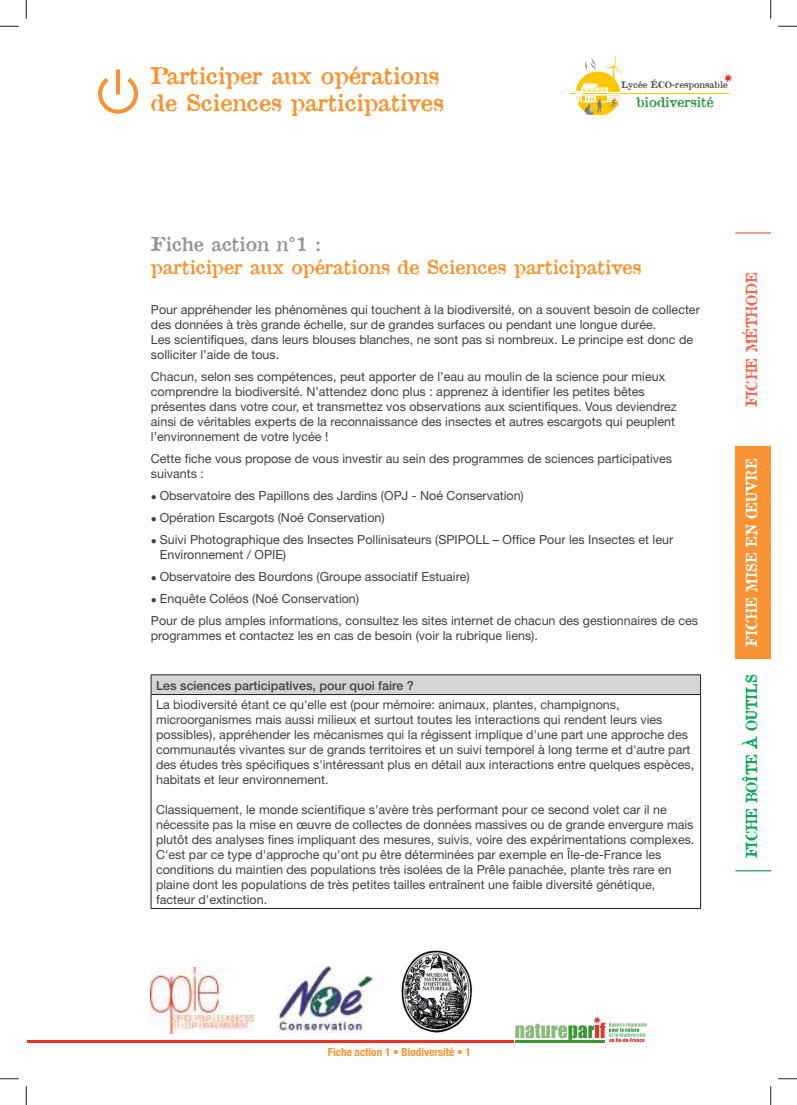
<style>
.page{position:relative;width:797px;height:1105px;background:#fff}
.page>*{position:absolute;margin:0;border:0;box-sizing:border-box;transform-origin:0 0}
.t1{font:22.5px/27px "Attic";color:#f99330}
.t2{font:18.75px "Attic";color:#f99330}
.t3{font:18.75px "Attic";color:#969698}
.t4{font:15px "Attic";color:#00a74e;scale:.9 1}
.t5{font:15px "Attic";color:#fff;scale:.9 1}
.t6{font:15px "Attic";color:#f6644f;scale:.9 1}
.t7{font:13.25px "Attic";color:#2c9d3d}
.t8{font:12.5px/15px "Helvetica Neue";color:#444041}
.t9{font:500 12.5px "Helvetica Neue";color:#444041}
.t10{font:700 condensed 11.25px "Helvetica Neue LT Std";color:#f99330}
.t11{font:8.88px "Attic";color:#4e4b4c}
.s1{font-family:"Arial Narrow";font-style:italic;font-size:10px}
</style>
<div class="page">
<div style="left:735px;top:446px;width:35px;height:213px;background:#f99232"></div>
<hr style="left:735px;top:870px;width:35px;height:1px;background:#279f51">
<hr style="left:735px;top:232px;width:35px;height:2px;background:#f6644f">
<svg style="left:98px;top:74px;width:40px;height:40px"></svg>
<hr style="left:116px;top:69px;width:4px;height:25px;background:#f99232">
<hr style="left:571px;top:93px;width:157px;height:1px;background:#ffc500">
<svg style="left:575px;top:54px;width:48px;height:60px"></svg>
<svg style="left:724px;top:74px;width:8px;height:8px"></svg>
<svg style="left:515px;top:1017px;width:131px;height:25px"></svg>
<hr style="left:515px;top:1040px;width:89px;height:2px;background:#3e9735">
<hr style="left:27px;top:1040px;width:486px;height:2px;background:#f03023">
<img style="left:150px;top:967px;width:103px;height:67px">
<img style="left:276px;top:965px;width:100px;height:69px">
<img style="left:401px;top:951px;width:71px;height:82px">
<div style="left:151px;top:675px;width:549px;height:19px;background:#d5d4d5"></div>
<hr style="left:151px;top:695px;width:1px;height:213px;background:#241f1f">
<hr style="left:700px;top:695px;width:1px;height:213px;background:#241f1f">
<hr style="left:151px;top:908px;width:549px;height:1px;background:#241f1f">
<hr style="left:151px;top:675px;width:549px;height:1px;background:#241f1f">
<svg style="left:151px;top:675px;width:1px;height:19px"></svg>
<svg style="left:700px;top:675px;width:1px;height:19px"></svg>
<hr style="left:151px;top:694px;width:549px;height:1px;background:#241f1f">
<svg style="left:0;top:25px;width:19px;height:2px"></svg>
<svg style="left:778px;top:25px;width:19px;height:2px"></svg>
<svg style="left:0;top:1078px;width:19px;height:1px"></svg>
<svg style="left:778px;top:1078px;width:19px;height:1px"></svg>
<svg style="left:25px;top:0;width:2px;height:19px"></svg>
<svg style="left:25px;top:1086px;width:2px;height:19px"></svg>
<svg style="left:770px;top:0;width:1px;height:19px"></svg>
<svg style="left:770px;top:1086px;width:1px;height:19px"></svg>
<h1 class="t1" style="left:151px;top:61px;width:294px">Participer aux opérations de Sciences participatives</h1>
<p class="t11" style="left:621px;top:79px;width:108px">Lycée ÉCO-responsable</p>
<p class="t7" style="left:636px;top:93px;width:79px">biodiversité</p>
<h2 class="t3" style="left:151px;top:232px;width:171px">Fiche action n°1 :</h2>
<h2 class="t2" style="left:151px;top:254px;width:492px">participer aux opérations de Sciences participatives</h2>
<p class="t8" style="left:151px;top:302px;width:550px">Pour appréhender les phénomènes qui touchent à la biodiversité, on a souvent besoin de collecter des données à très grande échelle, sur de grandes surfaces ou pendant une longue durée.<br>Les scientifiques, dans leurs blouses blanches, ne sont pas si nombreux. Le principe est donc de solliciter l’aide de tous.</p>
<p class="t8" style="left:151px;top:369px;width:527px">Chacun, selon ses compétences, peut apporter de l’eau au moulin de la science pour mieux comprendre la biodiversité. N’attendez donc plus : apprenez à identifier les petites bêtes présentes dans votre cour, et transmettez vos observations aux scientifiques. Vous deviendrez ainsi de véritables experts de la reconnaissance des insectes et autres escargots qui peuplent l’environnement de votre lycée !</p>
<p class="t8" style="left:151px;top:451px;width:522px">Cette fiche vous propose de vous investir au sein des programmes de sciences participatives suivants :</p>
<p class="t8" style="left:151px;top:488px;width:374px"><span class="s1">●</span> Observatoire des Papillons des Jardins (OPJ - Noé Conservation)</p>
<p class="t8" style="left:151px;top:510px;width:235px"><span class="s1">●</span> Opération Escargots (Noé Conservation)</p>
<p class="t8" style="left:160px;top:532px;width:515px;text-indent:-9px"><span class="s1">●</span> Suivi Photographique des Insectes Pollinisateurs (SPIPOLL – Office Pour les Insectes et leur<br>Environnement / OPIE)</p>
<p class="t8" style="left:151px;top:569px;width:320px"><span class="s1">●</span> Observatoire des Bourdons (Groupe associatif Estuaire)</p>
<p class="t8" style="left:151px;top:588px;width:548px;line-height:22.1px"><span class="s1">●</span> Enquête Coléos (Noé Conservation)<br>Pour de plus amples informations, consultez les sites internet de chacun des gestionnaires de ces</p>
<p class="t8" style="left:151px;top:628px;width:388px">programmes et contactez les en cas de besoin (voir la rubrique liens).</p>
<p class="t9" style="left:156px;top:678px;width:259px">Les sciences participatives, pour quoi faire ?</p>
<p class="t8" style="left:156px;top:697px;width:539px">La biodiversité étant ce qu'elle est (pour mémoire: animaux, plantes, champignons, microorganismes mais aussi milieux et surtout toutes les interactions qui rendent leurs vies possibles), appréhender les mécanismes qui la régissent implique d'une part une approche des communautés vivantes sur de grands territoires et un suivi temporel à long terme et d'autre part des études très spécifiques s'intéressant plus en détail aux interactions entre quelques espèces, habitats et leur environnement.</p>
<p class="t8" style="left:156px;top:801px;width:540px">Classiquement, le monde scientifique s'avère très performant pour ce second volet car il ne nécessite pas la mise en œuvre de collectes de données massives ou de grande envergure mais plutôt des analyses fines impliquant des mesures, suivis, voire des expérimentations complexes.<br>C'est par ce type d'approche qu'ont pu être déterminées par exemple en Île-de-France les conditions du maintien des populations très isolées de la Prêle panachée, plante très rare en plaine dont les populations de très petites tailles entraînent une faible diversité génétique, facteur d'extinction.</p>
<p class="t6" style="left:741px;top:407px;width:152px;rotate:-90deg">FICHE MÉTHODE</p>
<p class="t5" style="left:741px;top:647px;width:211px;rotate:-90deg">FICHE MISE EN ŒUVRE</p>
<p class="t4" style="left:741px;top:858px;width:206px;rotate:-90deg">FICHE BOÎTE À OUTILS</p>
<p class="t10" style="left:328px;top:1045px;width:144px">Fiche action 1 • Biodiversité • 1</p>
</div>
